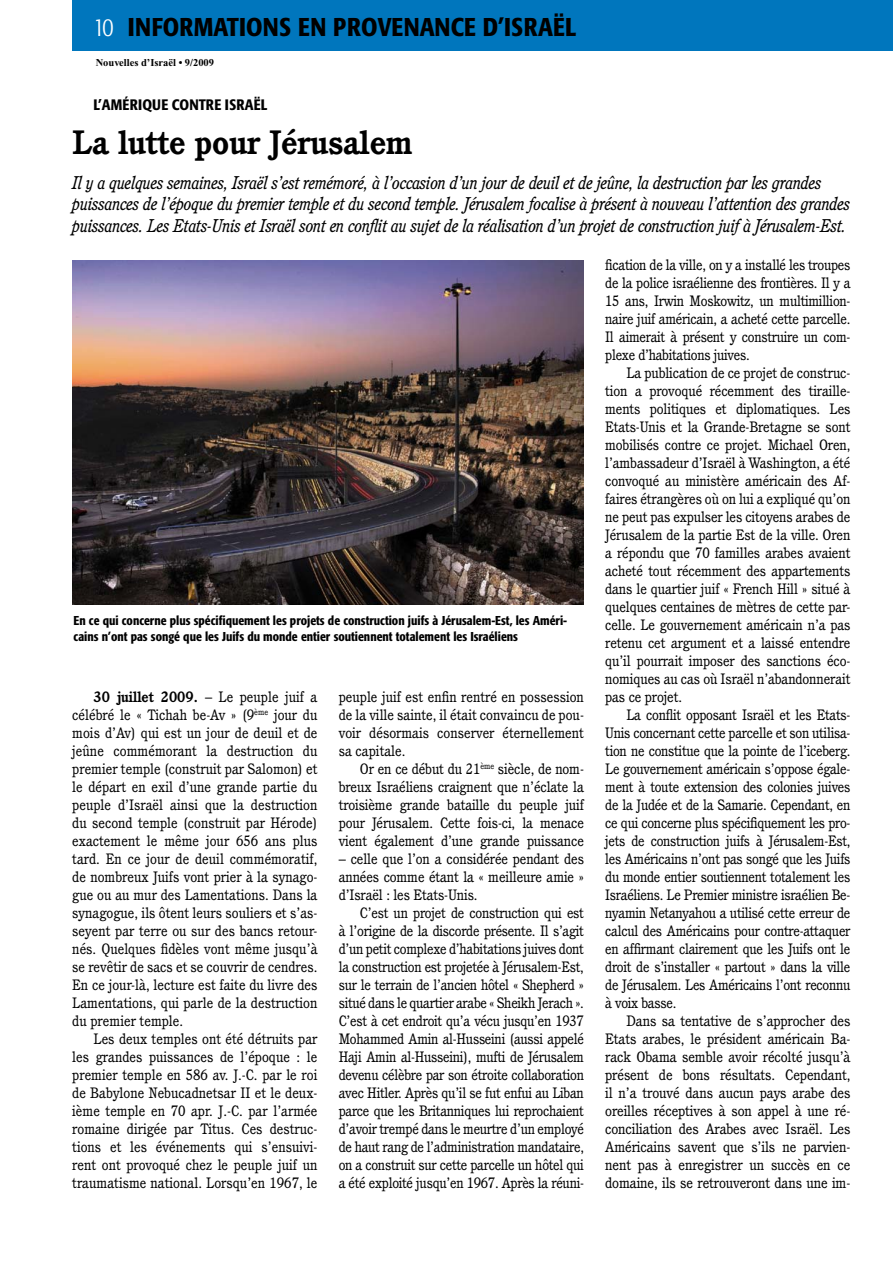
<style>
.page{position:relative;width:893px;height:1263px;background:#fff}
.page>*{position:absolute;margin:0;border:0;box-sizing:border-box;transform-origin:0 0}
.t1{font:700 33px "Cushing";color:#000}
.t2{font:500 condensed 25.5px "Formata";letter-spacing:.01em;color:#000}
.t3{font:italic 18px/21.6px "Cushing";letter-spacing:-.02em;color:#000;scale:.95 1}
.t4{font:500 condensed 15px "Formata";letter-spacing:.02em;color:#000}
.t5{font:14.7px/18px "Cushing";letter-spacing:-.01em;color:#000;text-align:justify}
.t6{font:14.7px/18px "Cushing";letter-spacing:-.01em;color:#000;text-align:justify;scale:.96 1}
.t7{font:500 condensed 12.75px/15.3px "Formata";color:#000}
.t8{font:700 10.5px "Times New Roman";color:#000}
.s1{font-weight:300;color:#fff}
.s2{font-weight:700}
</style>
<div class="page">
<img style="left:72px;top:261px;width:512px;height:343px">
<div style="left:72px;top:0;width:821px;height:50px;background:#0076bd"></div>
<h2 class="t2" style="left:94px;top:11px;width:484px"><span class="s1">10</span> INFORMATIONS EN PROVENANCE D’ISRAËL</h2>
<p class="t8" style="left:96px;top:56px;width:120px">Nouvelles d’Israël • 9/2009</p>
<p class="t4" style="left:94px;top:95px;width:45px">L’Amérique</p>
<p class="t4" style="left:172px;top:95px;width:10px">contre</p>
<p class="t4" style="left:225px;top:95px;width:41px">Israël</p>
<h1 class="t1" style="left:72px;top:123px;width:342px">La lutte pour Jérusalem</h1>
<p class="t3" style="left:72px;top:171px;width:821px">Il y a quelques semaines, Israël s’est remémoré, à l’occasion d’un jour de deuil et de jeûne, la destruction par les grandes puissances de l’époque du premier temple et du second temple. Jérusalem focalise à présent à nouveau l’attention des grandes puissances. Les Etats-Unis et Israël sont en conflit au sujet de la réalisation d’un projet de construction juif à Jérusalem-Est.</p>
<p class="t7" style="left:73px;top:613px;width:495px">En ce qui concerne plus spécifiquement les projets de construction juifs à Jérusalem-Est, les Améri&shy;cains n’ont pas songé que les Juifs du monde entier soutiennent totalement les Israéliens</p>
<p class="t5" style="left:72px;top:688px;width:247px;text-indent:21px"><span class="s2">30 juillet 2009.</span> – Le peuple juif a célébré le « Tichah be-Av » (9<sup>ème</sup> jour du mois d’Av) qui est un jour de deuil et de jeûne commémorant la destruction du premier temple (construit par Salomon) et le départ en exil d’une grande partie du peuple d’Israël ainsi que la destruction du second temple (construit par Hérode) exactement le même jour 656 ans plus tard. En ce jour de deuil commémoratif, de nombreux Juifs vont prier à la synago&shy;gue ou au mur des Lamentations. Dans la synagogue, ils ôtent leurs souliers et s’as&shy;seyent par terre ou sur des bancs retour&shy;nés. Quelques fidèles vont même jusqu’à se revêtir de sacs et se couvrir de cendres.<br>En ce jour-là, lecture est faite du livre des Lamentations, qui parle de la destruction du premier temple.</p>
<p class="t5" style="left:72px;top:1030px;width:247px;text-indent:21px">Les deux temples ont été détruits par les grandes puissances de l’époque : le premier temple en 586 av. J.-C. par le roi de Babylone Nebucadnetsar II et le deux&shy;ième temple en 70 apr. J.-C. par l’armée romaine dirigée par Titus. Ces destruc&shy;tions et les événements qui s’ensuivi&shy;rent ont provoqué chez le peuple juif un traumatisme national. Lorsqu’en 1967, le</p>
<p class="t5" style="left:339px;top:688px;width:247px">peuple juif est enfin rentré en possession de la ville sainte, il était convaincu de pou&shy;voir désormais conserver éternellement sa capitale.</p>
<p class="t5" style="left:339px;top:759px;width:247px;text-indent:21px">Or en ce début du 21<sup>ème</sup> siècle, de nom&shy;breux Israéliens craignent que n’éclate la troisième grande bataille du peuple juif pour Jérusalem. Cette fois-ci, la menace vient également d’une grande puissance</p>
<p class="t5" style="left:339px;top:850px;width:247px">– celle que l’on a considérée pendant des années comme étant la « meilleure amie » d’Israël : les Etats-Unis.</p>
<p class="t6" style="left:339px;top:904px;width:257px;text-indent:21px">C’est un projet de construction qui est à l’origine de la discorde présente. Il s’agit d’un petit complexe d’habitations juives dont la construction est projetée à Jérusalem-Est, sur le terrain de l’ancien hôtel « Shepherd » situé dans le quartier arabe « Sheikh Jerach ».<br>C’est à cet endroit qu’a vécu jusqu’en 1937<br>Mohammed Amin al-Husseini (aussi appelé Haji Amin al-Husseini), mufti de Jérusalem devenu célèbre par son étroite collaboration avec Hitler. Après qu’il se fut enfui au Liban parce que les Britanniques lui reprochaient d’avoir trempé dans le meurtre d’un employé de haut rang de l’administration mandataire, on a construit sur cette parcelle un hôtel qui a été exploité jusqu’en 1967. Après la réuni-</p>
<p class="t6" style="left:605px;top:256px;width:257px">fication de la ville, on y a installé les troupes de la police israélienne des frontières. Il y a 15 ans, Irwin Moskowitz, un multimillion&shy;naire juif américain, a acheté cette parcelle.<br>Il aimerait à présent y construire un com&shy;plexe d’habitations juives.</p>
<p class="t5" style="left:605px;top:364px;width:247px;text-indent:21px">La publication de ce projet de construc&shy;tion a provoqué récemment des tiraille&shy;ments politiques et diplomatiques. Les Etats-Unis et la Grande-Bretagne se sont mobilisés contre ce projet. Michael Oren, l’ambassadeur d’Israël à Washington, a été convoqué au ministère américain des Af&shy;faires étrangères où on lui a expliqué qu’on ne peut pas expulser les citoyens arabes de Jérusalem de la partie Est de la ville. Oren a répondu que 70 familles arabes avaient acheté tout récemment des appartements dans le quartier juif « French Hill » situé à quelques centaines de mètres de cette par&shy;celle. Le gouvernement américain n’a pas retenu cet argument et a laissé entendre qu’il pourrait imposer des sanctions éco&shy;nomiques au cas où Israël n’abandonnerait pas ce projet.</p>
<p class="t6" style="left:605px;top:706px;width:257px;text-indent:21px">La conflit opposant Israël et les Etats-Unis concernant cette parcelle et son utilisa&shy;tion ne constitue que la pointe de l’iceberg.<br>Le gouvernement américain s’oppose égale&shy;ment à toute extension des colonies juives de la Judée et de la Samarie. Cependant, en ce qui concerne plus spécifiquement les pro&shy;jets de construction juifs à Jérusalem-Est, les Américains n’ont pas songé que les Juifs du monde entier soutiennent totalement les Israéliens. Le Premier ministre israélien Be&shy;nyamin Netanyahou a utilisé cette erreur de calcul des Américains pour contre-attaquer en affirmant clairement que les Juifs ont le droit de s’installer « partout » dans la ville de Jérusalem. Les Américains l’ont reconnu à voix basse.</p>
<p class="t5" style="left:605px;top:1012px;width:247px;text-indent:21px">Dans sa tentative de s’approcher des Etats arabes, le président américain Ba&shy;rack Obama semble avoir récolté jusqu’à présent de bons résultats. Cependant, il n’a trouvé dans aucun pays arabe des oreilles réceptives à son appel à une ré&shy;conciliation des Arabes avec Israël. Les Américains savent que s’ils ne parvien&shy;nent pas à enregistrer un succès en ce domaine, ils se retrouveront dans une im-</p>
</div>
